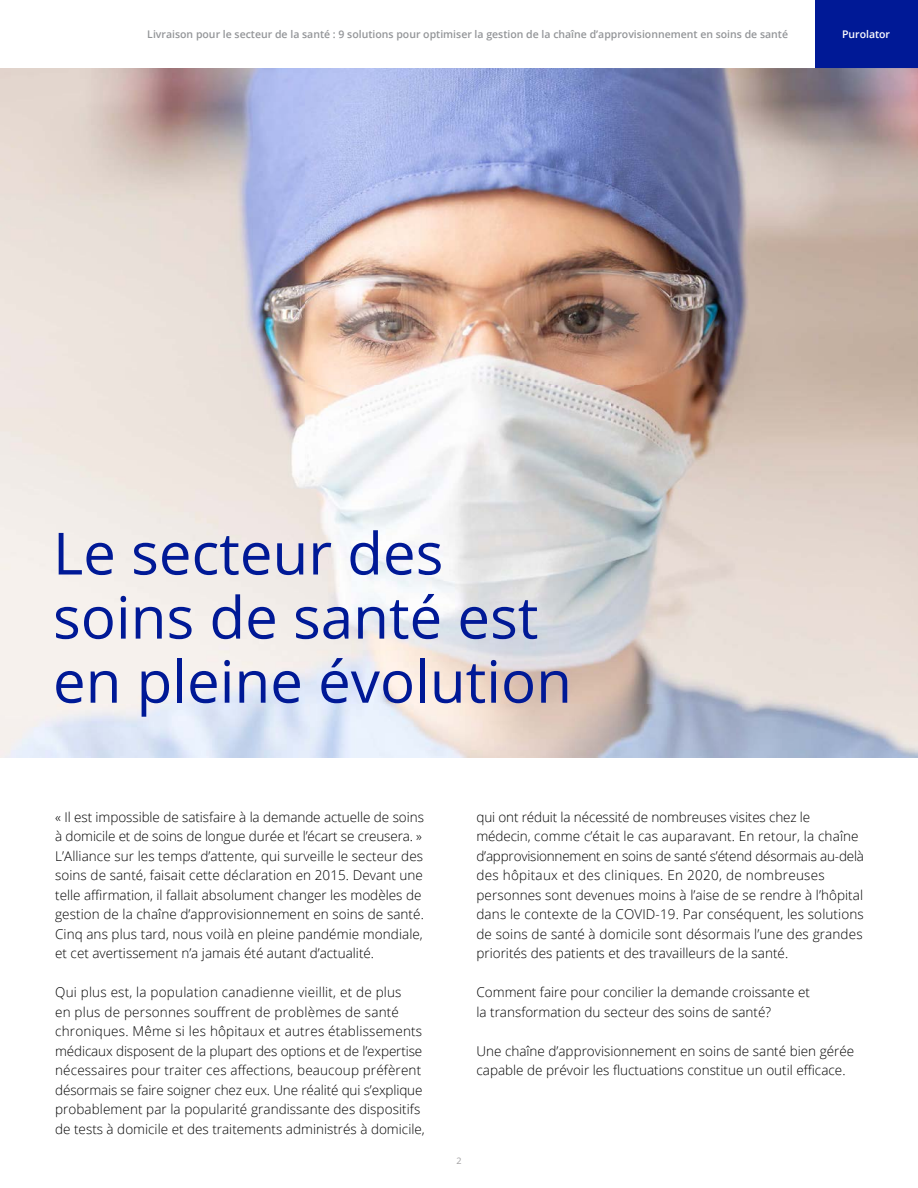
<style>
.page{position:relative;width:918px;height:1188px;background:#fff}
.page>*{position:absolute;margin:0;border:0;box-sizing:border-box;transform-origin:0 0}
.t1{font:58.2px/64.1px "Open Sans";color:#001996}
.t2{font:300 13.5px/19.5px "Open Sans";color:#000}
.t3{font:600 10.5px "Open Sans";color:#939598}
.t4{font:600 10.5px "Open Sans";color:#fff}
.t5{font:9px "Open Sans";color:#a09fa0}
</style>
<div class="page">
<div style="left:816px;top:0;width:102px;height:68px;background:#001996"></div>
<img style="left:0;top:68px;width:918px;height:689px">
<p class="t3" style="left:147px;top:27px;width:642px">Livraison pour le secteur de la santé : 9 solutions pour optimiser la gestion de la chaîne d’approvisionnement en soins de santé</p>
<p class="t4" style="left:842px;top:27px;width:50px">Purolator</p>
<h1 class="t1" style="left:53px;top:520px;width:520px">Le secteur des soins de santé est en pleine évolution</h1>
<p class="t2" style="left:55px;top:807px;width:370px">« Il est impossible de satisfaire à la demande actuelle de soins à domicile et de soins de longue durée et l’écart se creusera. » L’Alliance sur les temps d’attente, qui surveille le secteur des soins de santé, faisait cette déclaration en 2015. Devant une telle affirmation, il fallait absolument changer les modèles de gestion de la chaîne d’approvisionnement en soins de santé.<br>Cinq ans plus tard, nous voilà en pleine pandémie mondiale, et cet avertissement n’a jamais été autant d’actualité.</p>
<p class="t2" style="left:55px;top:982px;width:371px">Qui plus est, la population canadienne vieillit, et de plus<br>en plus de personnes souffrent de problèmes de santé chroniques. Même si les hôpitaux et autres établissements médicaux disposent de la plupart des options et de l’expertise nécessaires pour traiter ces affections, beaucoup préfèrent désormais se faire soigner chez eux. Une réalité qui s’explique probablement par la popularité grandissante des dispositifs de tests à domicile et des traitements administrés à domicile,</p>
<p class="t2" style="left:476px;top:807px;width:389px">qui ont réduit la nécessité de nombreuses visites chez le médecin, comme c’était le cas auparavant. En retour, la chaîne d’approvisionnement en soins de santé s’étend désormais au-delà des hôpitaux et des cliniques. En 2020, de nombreuses personnes sont devenues moins à l’aise de se rendre à l’hôpital dans le contexte de la COVID-19. Par conséquent, les solutions de soins de santé à domicile sont désormais l’une des grandes priorités des patients et des travailleurs de la santé.</p>
<p class="t2" style="left:476px;top:982px;width:335px">Comment faire pour concilier la demande croissante et la transformation du secteur des soins de santé?</p>
<p class="t2" style="left:476px;top:1041px;width:379px">Une chaîne d’approvisionnement en soins de santé bien gérée capable de prévoir les fluctuations constitue un outil efficace.</p>
<p class="t5" style="left:456px;top:1155px;width:7px">2</p>
</div>
